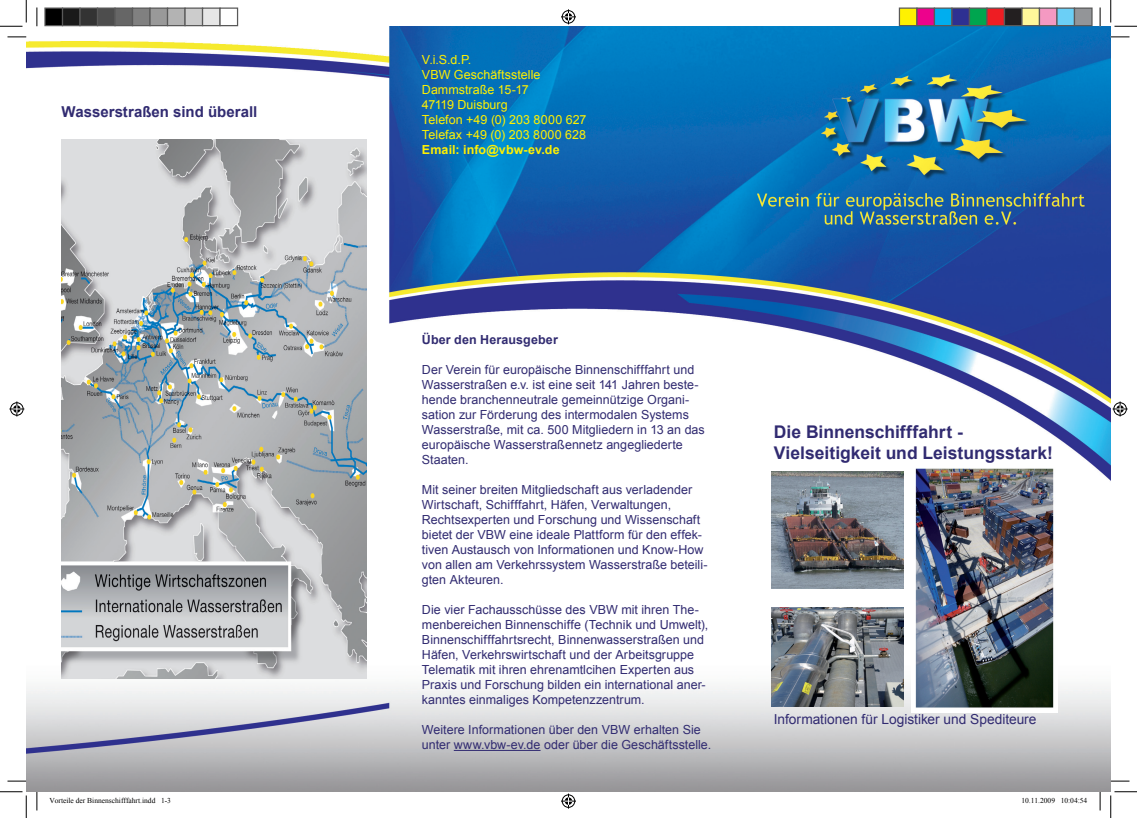
<style>
.page{position:relative;width:1137px;height:818px;background:#fff}
.page>*{position:absolute;margin:0;border:0;box-sizing:border-box;transform-origin:0 0}
.t1{font:700 17.5px/21px "Arial";color:#312b71}
.t2{font:700 15px "Arial";color:#312b71}
.t3{font:13.75px "Arial";color:#312b71}
.t4{font:12.5px/15px "Arial";letter-spacing:.005em;color:#312b71}
.t5{font:12.5px/15px "Arial";letter-spacing:.005em;color:#fff101}
.t6{font:700 12.5px "Arial";letter-spacing:.005em;color:#fff101}
.t7{font:700 12.5px "Arial";letter-spacing:.01em;color:#312b71}
.t8{font:7.5px "Times New Roman";color:#000}
</style>
<div class="page">
<img style="left:26px;top:26px;width:1084px;height:766px">
<img style="left:61px;top:140px;width:305px;height:538px">
<hr style="left:454px;top:750px;width:86px;height:1px;background:#312b71">
<img style="left:772px;top:472px;width:131px;height:116px">
<img style="left:772px;top:607px;width:131px;height:99px">
<img style="left:911px;top:464px;width:146px;height:249px">
<svg style="left:8px;top:36px;width:18px;height:2px"></svg>
<svg style="left:1111px;top:36px;width:18px;height:2px"></svg>
<svg style="left:8px;top:780px;width:18px;height:2px"></svg>
<svg style="left:1111px;top:780px;width:18px;height:2px"></svg>
<svg style="left:36px;top:7px;width:2px;height:19px"></svg>
<svg style="left:36px;top:792px;width:2px;height:18px"></svg>
<svg style="left:1099px;top:7px;width:2px;height:19px"></svg>
<svg style="left:1099px;top:792px;width:2px;height:18px"></svg>
<svg style="left:0;top:0;width:27px;height:27px"></svg>
<svg style="left:0;top:791px;width:27px;height:27px"></svg>
<svg style="left:1110px;top:0;width:27px;height:27px"></svg>
<svg style="left:1110px;top:791px;width:27px;height:27px"></svg>
<svg style="left:561px;top:9px;width:15px;height:15px"></svg>
<svg style="left:561px;top:793px;width:15px;height:15px"></svg>
<svg style="left:9px;top:401px;width:15px;height:15px"></svg>
<svg style="left:1112px;top:401px;width:15px;height:15px"></svg>
<div style="left:45px;top:8px;width:18px;height:18px;background:#000"></div>
<div style="left:44px;top:7px;width:19px;height:19px;border:1px solid #595959"></div>
<div style="left:63px;top:8px;width:17px;height:18px;background:#1a1a1a"></div>
<div style="left:62px;top:7px;width:19px;height:19px;border:1px solid #595959"></div>
<div style="left:80px;top:8px;width:18px;height:18px;background:#333"></div>
<div style="left:79px;top:7px;width:19px;height:19px;border:1px solid #595959"></div>
<div style="left:98px;top:8px;width:17px;height:18px;background:#4d4d4d"></div>
<div style="left:97px;top:7px;width:19px;height:19px;border:1px solid #595959"></div>
<div style="left:115px;top:8px;width:18px;height:18px;background:#666"></div>
<div style="left:114px;top:7px;width:19px;height:19px;border:1px solid #595959"></div>
<div style="left:133px;top:8px;width:17px;height:18px;background:#808080"></div>
<div style="left:132px;top:7px;width:19px;height:19px;border:1px solid #595959"></div>
<div style="left:150px;top:8px;width:18px;height:18px;background:#999"></div>
<div style="left:149px;top:7px;width:19px;height:19px;border:1px solid #595959"></div>
<div style="left:168px;top:8px;width:17px;height:18px;background:#b3b3b3"></div>
<div style="left:167px;top:7px;width:19px;height:19px;border:1px solid #595959"></div>
<div style="left:185px;top:8px;width:18px;height:18px;background:#ccc"></div>
<div style="left:184px;top:7px;width:19px;height:19px;border:1px solid #595959"></div>
<div style="left:203px;top:8px;width:17px;height:18px;background:#e6e6e6"></div>
<div style="left:202px;top:7px;width:19px;height:19px;border:1px solid #595959"></div>
<div style="left:219px;top:7px;width:19px;height:19px;border:1px solid #595959"></div>
<div style="left:899px;top:8px;width:18px;height:18px;background:#fff101"></div>
<div style="left:899px;top:7px;width:18px;height:19px;border:1px solid #595959"></div>
<div style="left:917px;top:8px;width:17px;height:18px;background:#ed028c"></div>
<div style="left:916px;top:7px;width:19px;height:19px;border:1px solid #595959"></div>
<div style="left:934px;top:8px;width:18px;height:18px;background:#00aeef"></div>
<div style="left:934px;top:7px;width:18px;height:19px;border:1px solid #595959"></div>
<div style="left:952px;top:8px;width:17px;height:18px;background:#2e3092"></div>
<div style="left:951px;top:7px;width:19px;height:19px;border:1px solid #595959"></div>
<div style="left:969px;top:8px;width:18px;height:18px;background:#00a54f"></div>
<div style="left:969px;top:7px;width:18px;height:19px;border:1px solid #595959"></div>
<div style="left:987px;top:8px;width:17px;height:18px;background:#ee1d23"></div>
<div style="left:986px;top:7px;width:19px;height:19px;border:1px solid #595959"></div>
<div style="left:1004px;top:8px;width:18px;height:18px;background:#231f20"></div>
<div style="left:1004px;top:7px;width:18px;height:19px;border:1px solid #595959"></div>
<div style="left:1022px;top:8px;width:17px;height:18px;background:#fff79a"></div>
<div style="left:1021px;top:7px;width:19px;height:19px;border:1px solid #595959"></div>
<div style="left:1039px;top:8px;width:18px;height:18px;background:#f499c2"></div>
<div style="left:1039px;top:7px;width:18px;height:19px;border:1px solid #595959"></div>
<div style="left:1057px;top:8px;width:17px;height:18px;background:#6bcff6"></div>
<div style="left:1056px;top:7px;width:19px;height:19px;border:1px solid #595959"></div>
<div style="left:1074px;top:8px;width:18px;height:18px;background:#939598"></div>
<div style="left:1074px;top:7px;width:18px;height:19px;border:1px solid #595959"></div>
<p class="t2" style="left:61px;top:102px;width:197px">Wasserstraßen sind überall</p>
<p class="t5" style="left:422px;top:52px;width:166px">V.i.S.d.P.<br>VBW Geschäftsstelle<br>Dammstraße 15-17<br>47119 Duisburg<br>Telefon +49 (0) 203 8000 627<br>Telefax +49 (0) 203 8000 628</p>
<p class="t6" style="left:422px;top:141px;width:139px">Email: info@vbw-ev.de</p>
<p class="t7" style="left:422px;top:331px;width:137px">Über den Herausgeber</p>
<p class="t4" style="left:422px;top:362px;width:284px">Der Verein für europäische Binnenschifffahrt und Wasserstraßen e.v. ist eine seit 141 Jahren beste&shy;hende branchenneutrale gemeinnützige Organi&shy;sation zur Förderung des intermodalen Systems Wasserstraße, mit ca. 500 Mitgliedern in 13 an das europäische Wasserstraßennetz angegliederte Staaten.</p>
<p class="t4" style="left:422px;top:482px;width:287px">Mit seiner breiten Mitgliedschaft aus verladender Wirtschaft, Schifffahrt, Häfen, Verwaltungen, Rechtsexperten und Forschung und Wissenschaft bietet der VBW eine ideale Plattform für den effek&shy;tiven Austausch von Informationen und Know-How von allen am Verkehrssystem Wasserstraße beteili&shy;gten Akteuren.</p>
<p class="t4" style="left:422px;top:602px;width:288px">Die vier Fachausschüsse des VBW mit ihren The&shy;menbereichen Binnenschiffe (Technik und Umwelt), Binnenschifffahrtsrecht, Binnenwasserstraßen und Häfen, Verkehrswirtschaft und der Arbeitsgruppe Telematik mit ihren ehrenamtlcihen Experten aus Praxis und Forschung bilden ein international aner&shy;kanntes einmaliges Kompetenzzentrum.</p>
<p class="t4" style="left:422px;top:722px;width:291px">Weitere Informationen über den VBW erhalten Sie unter www.vbw-ev.de oder über die Geschäftsstelle.</p>
<h1 class="t1" style="left:774px;top:421px;width:281px">Die Binnenschifffahrt -<br>Vielseitigkeit und Leistungsstark!</h1>
<p class="t3" style="left:774px;top:710px;width:264px">Informationen für Logistiker und Spediteure</p>
<p class="t8" style="left:49px;top:795px;width:123px">Vorteile der Binnenschifffahrt.indd 1-3</p>
<p class="t8" style="left:1021px;top:795px;width:68px">10.11.2009 10:04:54</p>
</div>
